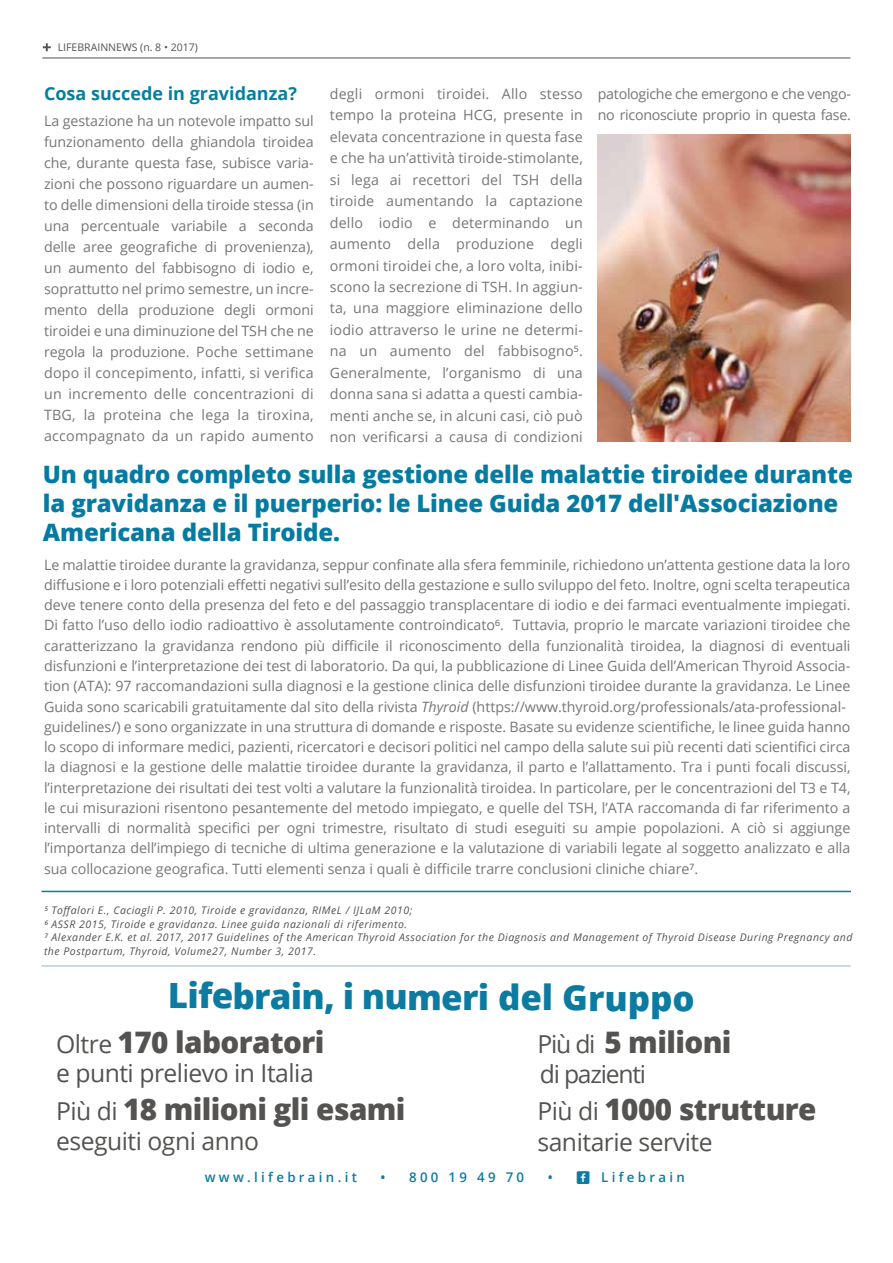
<style>
.page{position:relative;width:893px;height:1263px;background:#fff}
.page>*{position:absolute;margin:0;border:0;box-sizing:border-box;transform-origin:0 0}
.t1{font:800 34.8px "Open Sans";letter-spacing:-.025em;color:#0d7ba1}
.t2{font:800 29.7px "Open Sans";letter-spacing:-.02em;color:#545351}
.t3{font:24.75px "Open Sans";letter-spacing:-.02em;color:#545351}
.t4{font:24.75px "Open Sans";letter-spacing:-.05em;color:#545351}
.t5{font:800 24px/28.8px "Open Sans";letter-spacing:-.005em;color:#067ba1}
.t6{font:700 18px "Open Sans";color:#0380a0}
.t7{font:14.25px/21.5px "Open Sans";color:#767675;text-align:justify}
.t8{font:14.25px/21.5px "Open Sans";letter-spacing:-.02em;color:#767675}
.t9{font:600 13.35px "Open Sans";letter-spacing:.25em;color:#0d7ba1}
.t10{font:italic 10.5px/13.5px "Open Sans";letter-spacing:.05em;color:#545351}
.t11{font:10.5px "Open Sans";color:#545351}
.s1{font-style:italic}
.s2{font-weight:400;font-size:24.75px}
.s3{font-family:"Social Shapes";font-weight:400;font-size:18.6px}
</style>
<div class="page">
<hr style="left:42px;top:58px;width:808px;height:1px;background:#545351">
<svg style="left:43px;top:43px;width:8px;height:8px"></svg>
<hr style="left:41px;top:965px;width:810px;height:1px;background:#8bb4d2">
<img style="left:598px;top:135px;width:253px;height:306px">
<hr style="left:41px;top:891px;width:810px;height:1px;background:#0380a0">
<p class="t11" style="left:58px;top:40px;width:142px">LIFEBRAINNEWS (n. 8 • 2017)</p>
<p class="t6" style="left:44px;top:81px;width:255px">Cosa succede in gravidanza?</p>
<p class="t7" style="left:44px;top:110px;width:271px;line-height:21px">La gestazione ha un notevole impatto sul funzionamento della ghiandola tiroidea che, durante questa fase, subisce varia&shy;zioni che possono riguardare un aumen&shy;to delle dimensioni della tiroide stessa (in una percentuale variabile a seconda delle aree geografiche di provenienza), un aumento del fabbisogno di iodio e, soprattutto nel primo semestre, un incre&shy;mento della produzione degli ormoni tiroidei e una diminuzione del TSH che ne regola la produzione. Poche settimane dopo il concepimento, infatti, si verifica un incremento delle concentrazioni di TBG, la proteina che lega la tiroxina, accompagnato da un rapido aumento</p>
<p class="t7" style="left:330px;top:83px;width:255px">degli ormoni tiroidei. Allo stesso tempo la proteina HCG, presente in elevata concentrazione in questa fase e che ha un’attività tiroide-stimolante, si lega ai recettori del TSH della tiroide aumentando la captazione dello iodio e determinando un aumento della produzione degli ormoni tiroidei che, a loro volta, inibi&shy;scono la secrezione di TSH. In aggiun&shy;ta, una maggiore eliminazione dello iodio attraverso le urine ne determi&shy;na un aumento del fabbisogno⁵.<br>Generalmente, l’organismo di una donna sana si adatta a questi cambia&shy;menti anche se, in alcuni casi, ciò può non verificarsi a causa di condizioni</p>
<p class="t8" style="left:598px;top:83px;width:255px">patologiche che emergono e che vengo&shy;no riconosciute proprio in questa fase.</p>
<h3 class="t5" style="left:43px;top:459px;width:811px">Un quadro completo sulla gestione delle malattie tiroidee durante la gravidanza e il puerperio: le Linee Guida 2017 dell'Associazione<br>Americana della Tiroide.</h3>
<p class="t7" style="left:44px;top:554px;width:808px;line-height:20.2px;text-align:left">Le malattie tiroidee durante la gravidanza, seppur confinate alla sfera femminile, richiedono un’attenta gestione data la loro diffusione e i loro potenziali effetti negativi sull’esito della gestazione e sullo sviluppo del feto. Inoltre, ogni scelta terapeutica deve tenere conto della presenza del feto e del passaggio transplacentare di iodio e dei farmaci eventualmente impiegati.<br>Di fatto l’uso dello iodio radioattivo è assolutamente controindicato⁶. Tuttavia, proprio le marcate variazioni tiroidee che caratterizzano la gravidanza rendono più difficile il riconoscimento della funzionalità tiroidea, la diagnosi di eventuali disfunzioni e l’interpretazione dei test di laboratorio. Da qui, la pubblicazione di Linee Guida dell’American Thyroid Associa&shy;tion (ATA): 97 raccomandazioni sulla diagnosi e la gestione clinica delle disfunzioni tiroidee durante la gravidanza. Le Linee Guida sono scaricabili gratuitamente dal sito della rivista <span class="s1">Thyroid</span> (https://www.thyroid.org/professionals/ata-professional&shy;guidelines/) e sono organizzate in una struttura di domande e risposte. Basate su evidenze scientifiche, le linee guida hanno lo scopo di informare medici, pazienti, ricercatori e decisori politici nel campo della salute sui più recenti dati scientifici circa la diagnosi e la gestione delle malattie tiroidee durante la gravidanza, il parto e l’allattamento. Tra i punti focali discussi, l’interpretazione dei risultati dei test volti a valutare la funzionalità tiroidea. In particolare, per le concentrazioni del T3 e T4, le cui misurazioni risentono pesantemente del metodo impiegato, e quelle del TSH, l’ATA raccomanda di far riferimento a intervalli di normalità specifici per ogni trimestre, risultato di studi eseguiti su ampie popolazioni. A ciò si aggiunge l’importanza dell’impiego di tecniche di ultima generazione e la valutazione di variabili legate al soggetto analizzato e alla sua collocazione geografica. Tutti elementi senza i quali è difficile trarre conclusioni cliniche chiare⁷.</p>
<p class="t10" style="left:44px;top:903px;width:810px">⁵ Toffalori E., Caciagli P. 2010, Tiroide e gravidanza, RIMeL / IJLaM 2010;<br>⁶ ASSR 2015, Tiroide e gravidanza. Linee guida nazionali di riferimento.<br>⁷ Alexander E.K. et al. 2017, 2017 Guidelines of the American Thyroid Association for the Diagnosis and Management of Thyroid Disease During Pregnancy and the Postpartum, Thyroid, Volume27, Number 3, 2017.</p>
<h1 class="t1" style="left:168px;top:970px;width:528px">Lifebrain, i numeri del Gruppo</h1>
<h2 class="t2" style="left:56px;top:1019px;width:270px"><span class="s2">Oltre</span> 170 laboratori</h2>
<h3 class="t3" style="left:56px;top:1056px;width:259px">e punti prelievo in Italia</h3>
<h2 class="t2" style="left:56px;top:1086px;width:351px"><span class="s2">Più di</span> 18 milioni gli esami</h2>
<h3 class="t3" style="left:56px;top:1124px;width:204px">eseguiti ogni anno</h3>
<h2 class="t2" style="left:537px;top:1019px;width:196px"><span class="s2">Più di</span> 5 milioni</h2>
<h3 class="t4" style="left:540px;top:1056px;width:108px">di pazienti</h3>
<h2 class="t2" style="left:537px;top:1086px;width:281px"><span class="s2">Più di</span> 1000 strutture</h2>
<h3 class="t3" style="left:537px;top:1125px;width:177px">sanitarie servite</h3>
<p class="t9" style="left:205px;top:1168px;width:154px">www.lifebrain.it</p>
<p class="t9" style="left:380px;top:1168px;width:145px">• 800 19 49 70</p>
<p class="t9" style="left:548px;top:1168px;width:139px">• <span class="s3">M</span> Lifebrain</p>
</div>
